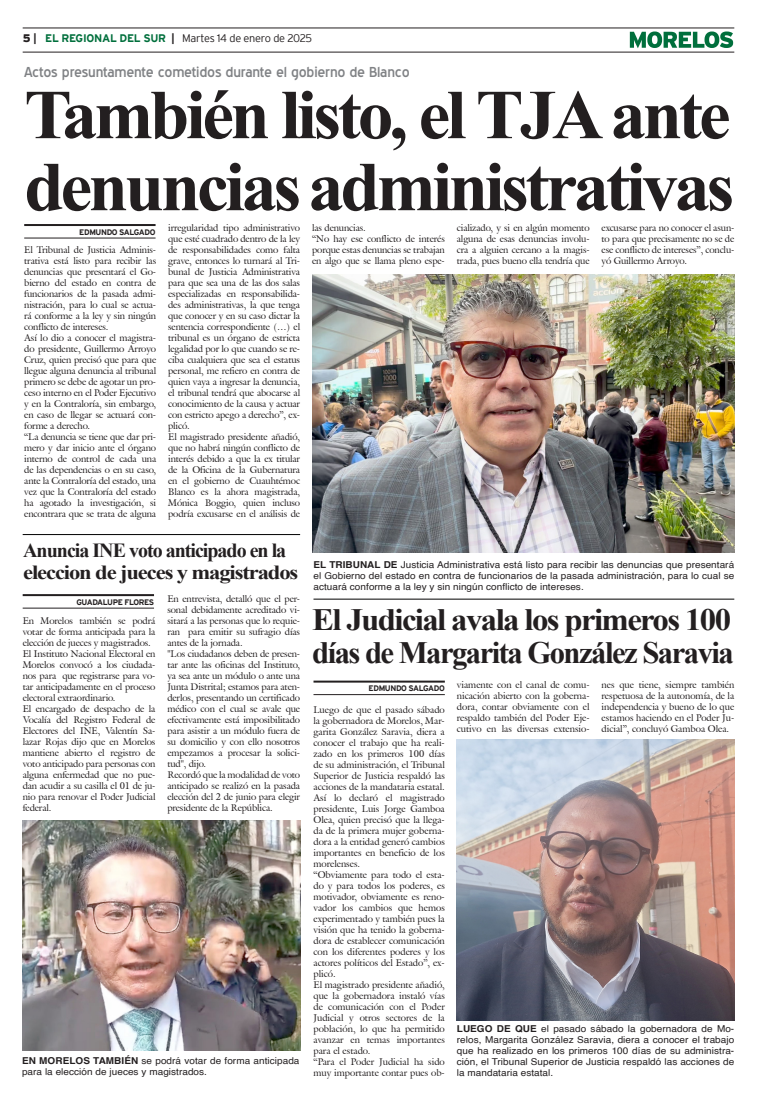
<style>
.page{position:relative;width:757px;height:1106px;background:#fff}
.page>*{position:absolute;margin:0;border:0;box-sizing:border-box;transform-origin:0 0}
.Cabeza_01{font:700 70px "Times New Roman";letter-spacing:-.05em;color:#231f20}
.Cabeza_03{font:700 31px "Times New Roman";letter-spacing:-.05em;color:#231f20}
.Cabeza_03-2{font:700 31px "Times New Roman";letter-spacing:-.05em;color:#231f20;scale:1.06 1}
.Cabeza_03-3{font:700 20px "Times New Roman";letter-spacing:-.05em;color:#231f20}
.Cabeza_03-4{font:700 20px "Times New Roman";letter-spacing:-.05em;color:#231f20;scale:1.13 1}
.Balazo_01{font:14px "Blue Highway";letter-spacing:-.015em;color:#808285;scale:1.05 1}
.t1{font:300 11px "Interstate";letter-spacing:-.025em;color:#231f20}
.t2{font:9.5px/11px "Galliard IT Cby BT";letter-spacing:-.01em;color:#231f20;text-align:justify}
.Pie_de_foto{font:9.5px/11px "Helvetica";letter-spacing:.005em;color:#231f20;text-align:justify;scale:1.05 1}
.t3{font:700 8px "Interstate";letter-spacing:-.05em;color:#231f20}
.s1{font-weight:900}
.s2{font-weight:700}
.s3{font-weight:700;color:#006f3c}
</style>
<div class="page">
<hr style="left:23px;top:28px;width:711px;height:1px;background:#231f20">
<hr style="left:23px;top:52px;width:711px;height:1px;background:#231f20">
<svg style="left:630px;top:31px;width:103px;height:17px"></svg>
<hr style="left:24px;top:224px;width:132px;height:2px;background:#231f20">
<hr style="left:24px;top:238px;width:132px;height:1px;background:#231f20">
<hr style="left:23px;top:594px;width:131px;height:2px;background:#231f20">
<hr style="left:23px;top:607px;width:131px;height:1px;background:#231f20">
<hr style="left:23px;top:534px;width:277px;height:1px;background:#000">
<hr style="left:313px;top:680px;width:132px;height:2px;background:#231f20">
<hr style="left:313px;top:694px;width:132px;height:1px;background:#231f20">
<hr style="left:313px;top:598px;width:421px;height:1px;background:#000">
<img style="left:312px;top:275px;width:422px;height:278px">
<img style="left:457px;top:739px;width:277px;height:281px">
<img style="left:23px;top:821px;width:277px;height:229px">
<p class="t1" style="left:23px;top:32px;width:291px"><span class="s1">5</span> <span class="s2">|</span> <span class="s3">EL REGIONAL DEL SUR</span> <span class="s2">|</span> Martes 14 de enero de 2025</p>
<p class="Balazo_01" style="left:24px;top:63px;width:369px">Actos presuntamente cometidos durante el gobierno de Blanco</p>
<p class="Cabeza_01" style="left:24px;top:64px;width:708px">También listo, el TJA ante</p>
<p class="Cabeza_01" style="left:24px;top:136px;width:711px">denuncias administrativas</p>
<p class="t3" style="left:79px;top:227px;width:78px">EDMUNDO SALGADO</p>
<p class="t2" style="left:312px;top:222px;width:55px">las denuncias.</p>
<p class="t2" style="left:312px;top:233px;width:134px">“No hay ese conflicto de interés porque estas denuncias se trabajan en algo que se llama pleno espe-</p>
<p class="t2" style="left:457px;top:222px;width:134px">cializado, y si en algún momento alguna de esas denuncias involu&shy;cra a alguien cercano a la magis&shy;trada, pues bueno ella tendría que</p>
<p class="t2" style="left:601px;top:222px;width:134px">excusarse para no conocer el asun&shy;to para que precisamente no se de ese conflicto de intereses”, conclu&shy;yó Guillermo Arroyo.</p>
<p class="t2" style="left:168px;top:222px;width:133px">irregularidad tipo administrativo que esté cuadrado dentro de la ley de responsabilidades como falta grave, entonces lo turnará al Tri&shy;bunal de Justicia Administrativa para que sea una de las dos salas especializadas en responsabilida&shy;des administrativas, la que tenga que conocer y en su caso dictar la sentencia correspondiente (…) el tribunal es un órgano de estricta legalidad por lo que cuando se re&shy;ciba cualquiera que sea el estatus personal, me refiero en contra de quien vaya a ingresar la denuncia, el tribunal tendrá que abocarse al conocimiento de la causa y actuar con estricto apego a derecho”, ex&shy;plicó.</p>
<p class="t2" style="left:168px;top:431px;width:133px">El magistrado presidente añadió, que no habrá ningún conflicto de interés debido a que la ex titular de la Oficina de la Gubernatura en el gobierno de Cuauhtémoc Blanco es la ahora magistrada, Mónica Boggio, quien incluso podría excusarse en el análisis de</p>
<p class="t2" style="left:24px;top:244px;width:133px">El Tribunal de Justicia Adminis&shy;trativa está listo para recibir las denuncias que presentará el Go&shy;bierno del estado en contra de funcionarios de la pasada admi&shy;nistración, para lo cual se actua&shy;rá conforme a la ley y sin ningún conflicto de intereses.</p>
<p class="t2" style="left:24px;top:332px;width:133px">Así lo dio a conocer el magistra&shy;do presidente, Guillermo Arroyo Cruz, quien precisó que para que llegue alguna denuncia al tribunal primero se debe de agotar un pro&shy;ceso interno en el Poder Ejecutivo y en la Contraloría, sin embargo, en caso de llegar se actuará con&shy;forme a derecho.</p>
<p class="t2" style="left:24px;top:431px;width:133px">“La denuncia se tiene que dar pri&shy;mero y dar inicio ante el órgano interno de control de cada una de las dependencias o en su caso, ante la Contraloría del estado, una vez que la Contraloría del estado ha agotado la investigación, si encontrara que se trata de alguna</p>
<p class="Cabeza_03-3" style="left:23px;top:536px;width:265px">Anuncia INE voto anticipado en la</p>
<p class="Cabeza_03-4" style="left:23px;top:558px;width:245px">eleccion de jueces y magistrados</p>
<p class="t3" style="left:76px;top:597px;width:79px">GUADALUPE FLORES</p>
<p class="t2" style="left:167px;top:593px;width:134px">En entrevista, detalló que el per&shy;sonal debidamente acreditado vi&shy;sitará a las personas que lo requie&shy;ran para emitir su sufragio días antes de la jornada.</p>
<p class="t2" style="left:167px;top:648px;width:134px">"Los ciudadanos deben de presen&shy;tar ante las oficinas del Instituto, ya sea ante un módulo o ante una Junta Distrital; estamos para aten&shy;derlos, presentando un certificado médico con el cual se avale que efectivamente está imposibilitado para asistir a un módulo fuera de su domicilio y con ello nosotros empezamos a procesar la solici&shy;tud", dijo.</p>
<p class="t2" style="left:167px;top:769px;width:134px">Recordó que la modalidad de voto anticipado se realizó en la pasada elección del 2 de junio para elegir presidente de la República.</p>
<p class="t2" style="left:23px;top:615px;width:134px">En Morelos también se podrá votar de forma anticipada para la elección de jueces y magistrados.</p>
<p class="t2" style="left:23px;top:648px;width:134px">El Instituto Nacional Electoral en Morelos convocó a los ciudada&shy;nos para que registrarse para vo&shy;tar anticipadamente en el proceso electoral extraordinario.</p>
<p class="t2" style="left:23px;top:703px;width:134px">El encargado de despacho de la Vocalía del Registro Federal de Electores del INE, Valentín Sa&shy;lazar Rojas dijo que en Morelos mantiene abierto el registro de voto anticipado para personas con alguna enfermedad que no pue&shy;dan acudir a su casilla el 01 de ju&shy;nio para renovar el Poder Judicial federal.</p>
<p class="Pie_de_foto" style="left:22px;top:1055px;width:266px"><span class="s2">EN MORELOS TAMBIÉN</span> se podrá votar de forma anticipada para la elección de jueces y magistrados.</p>
<p class="Pie_de_foto" style="left:313px;top:559px;width:402px"><span class="s2">EL TRIBUNAL DE</span> Justicia Administrativa está listo para recibir las denuncias que presentará el Gobierno del estado en contra de funcionarios de la pasada administración, para lo cual se actuará conforme a la ley y sin ningún conflicto de intereses.</p>
<p class="Cabeza_03-2" style="left:312px;top:596px;width:397px">El Judicial avala los primeros 100</p>
<p class="Cabeza_03" style="left:312px;top:629px;width:423px">días de Margarita González Saravia</p>
<p class="t3" style="left:369px;top:684px;width:78px">EDMUNDO SALGADO</p>
<p class="t2" style="left:457px;top:679px;width:134px">viamente con el canal de comu&shy;nicación abierto con la goberna&shy;dora, contar obviamente con el respaldo también del Poder Eje&shy;cutivo en las diversas extensio-</p>
<p class="t2" style="left:601px;top:679px;width:134px">nes que tiene, siempre también respetuosa de la autonomía, de la independencia y bueno de lo que estamos haciendo en el Poder Ju&shy;dicial”, concluyó Gamboa Olea.</p>
<p class="t2" style="left:313px;top:704px;width:133px">Luego de que el pasado sábado la gobernadora de Morelos, Mar&shy;garita González Saravia, diera a conocer el trabajo que ha reali&shy;zado en los primeros 100 días de su administración, el Tribunal Superior de Justicia respaldó las acciones de la mandataria estatal.</p>
<p class="t2" style="left:313px;top:792px;width:133px">Así lo declaró el magistrado presidente, Luis Jorge Gamboa Olea, quien precisó que la llega&shy;da de la primera mujer goberna&shy;dora a la entidad generó cambios importantes en beneficio de los morelenses.</p>
<p class="t2" style="left:313px;top:869px;width:133px">“Obviamente para todo el esta&shy;do y para todos los poderes, es motivador, obviamente es reno&shy;vador los cambios que hemos experimentado y también pues la visión que ha tenido la goberna&shy;dora de establecer comunicación con los diferentes poderes y los actores políticos del Estado”, ex&shy;plicó.</p>
<p class="t2" style="left:313px;top:979px;width:133px">El magistrado presidente añadió, que la gobernadora instaló vías de comunicación con el Poder Judicial y otros sectores de la población, lo que ha permitido avanzar en temas importantes para el estado.</p>
<p class="t2" style="left:313px;top:1056px;width:133px">“Para el Poder Judicial ha sido muy importante contar pues ob-</p>
<p class="Pie_de_foto" style="left:457px;top:1023px;width:266px"><span class="s2">LUEGO DE QUE</span> el pasado sábado la gobernadora de Mo&shy;relos, Margarita González Saravia, diera a conocer el trabajo que ha realizado en los primeros 100 días de su administra&shy;ción, el Tribunal Superior de Justicia respaldó las acciones de la mandataria estatal.</p>
</div>
